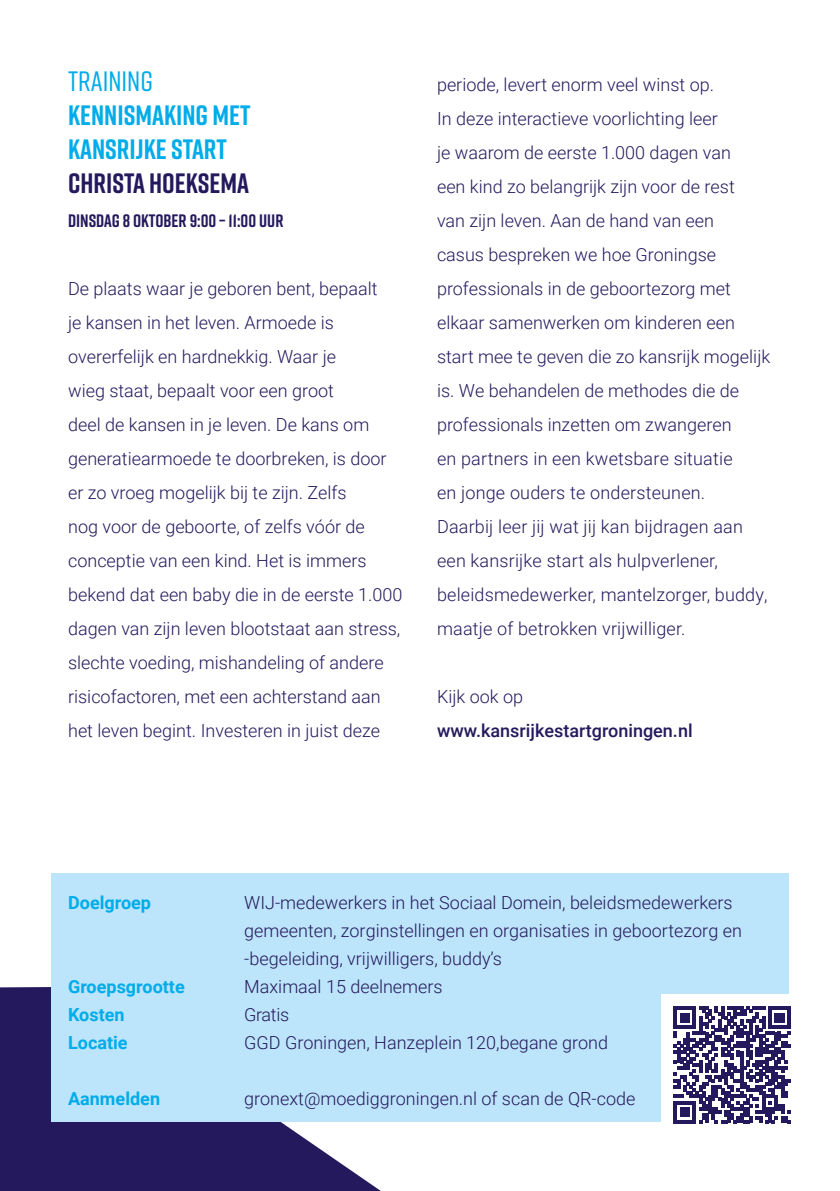
<style>
.page{position:relative;width:840px;height:1191px;background:#fff}
.page>*{position:absolute;margin:0;border:0;box-sizing:border-box;transform-origin:0 0}
.t1{font:700 28px/34px "Rift";color:#00ace9}
.t2{font:700 28px "Rift";color:#24195d}
.t3{font:500 28px "Rift";color:#00ace9}
.t4{font:300 18px/34px "Roboto";color:#24195d}
.t5{font:700 18px "Roboto";color:#00ace9}
.t6{font:500 18px "Roboto";color:#24195d}
.t7{font:700 18px "Rift";color:#24195d}
</style>
<div class="page">
<svg style="left:0;top:987px;width:380px;height:204px;fill:#24195d"></svg>
<div style="left:51px;top:873px;width:737px;height:249px;background:#bce4fa"></div>
<div style="left:660px;top:994px;width:142px;height:141px;background:#fff"></div>
<svg style="left:673px;top:1006px;width:117px;height:117px"></svg>
<h1 class="t3" style="left:68px;top:61px;width:86px">TRAINING</h1>
<h1 class="t1" style="left:68px;top:97px;width:184px">KENNISMAKING MET<br>KANSRIJKE START</h1>
<h1 class="t2" style="left:68px;top:163px;width:182px">CHRISTA HOEKSEMA</h1>
<p class="t7" style="left:68px;top:208px;width:217px">DINSDAG 8 OKTOBER 9:00 – 11:00 UUR</p>
<p class="t4" style="left:68px;top:271px;width:335px">De plaats waar je geboren bent, bepaalt<br>je kansen in het leven. Armoede is overerfelijk en hardnekkig. Waar je<br>wieg staat, bepaalt voor een groot<br>deel de kansen in je leven. De kans om generatiearmoede te doorbreken, is door er zo vroeg mogelijk bij te zijn. Zelfs<br>nog voor de geboorte, of zelfs vóór de conceptie van een kind. Het is immers bekend dat een baby die in de eerste 1.000 dagen van zijn leven blootstaat aan stress, slechte voeding, mishandeling of andere risicofactoren, met een achterstand aan het leven begint. Investeren in juist deze</p>
<p class="t4" style="left:437px;top:67px;width:334px">periode, levert enorm veel winst op.<br>In deze interactieve voorlichting leer<br>je waarom de eerste 1.000 dagen van<br>een kind zo belangrijk zijn voor de rest<br>van zijn leven. Aan de hand van een<br>casus bespreken we hoe Groningse professionals in de geboortezorg met elkaar samenwerken om kinderen een start mee te geven die zo kansrijk mogelijk is. We behandelen de methodes die de professionals inzetten om zwangeren<br>en partners in een kwetsbare situatie<br>en jonge ouders te ondersteunen.<br>Daarbij leer jij wat jij kan bijdragen aan een kansrijke start als hulpverlener, beleidsmedewerker, mantelzorger, buddy, maatje of betrokken vrijwilliger.</p>
<p class="t4" style="left:437px;top:679px;width:88px">Kijk ook op</p>
<p class="t6" style="left:437px;top:718px;width:257px">www.kansrijkestartgroningen.nl</p>
<p class="t5" style="left:68px;top:890px;width:84px">Doelgroep</p>
<p class="t4" style="left:244px;top:888px;width:499px;line-height:28px">WIJ-medewerkers in het Sociaal Domein, beleidsmedewerkers gemeenten, zorginstellingen en organisaties in geboortezorg en -begeleiding, vrijwilligers, buddy’s</p>
<p class="t5" style="left:68px;top:974px;width:118px">Groepsgrootte</p>
<p class="t4" style="left:244px;top:969px;width:200px">Maximaal 15 deelnemers</p>
<p class="t5" style="left:68px;top:1002px;width:58px">Kosten</p>
<p class="t4" style="left:244px;top:997px;width:46px">Gratis</p>
<p class="t5" style="left:68px;top:1030px;width:61px">Locatie</p>
<p class="t4" style="left:244px;top:1025px;width:365px">GGD Groningen, Hanzeplein 120,begane grond</p>
<p class="t5" style="left:68px;top:1086px;width:93px">Aanmelden</p>
<p class="t4" style="left:244px;top:1081px;width:392px">gronext@moediggroningen.nl of scan de QR-code</p>
</div>
